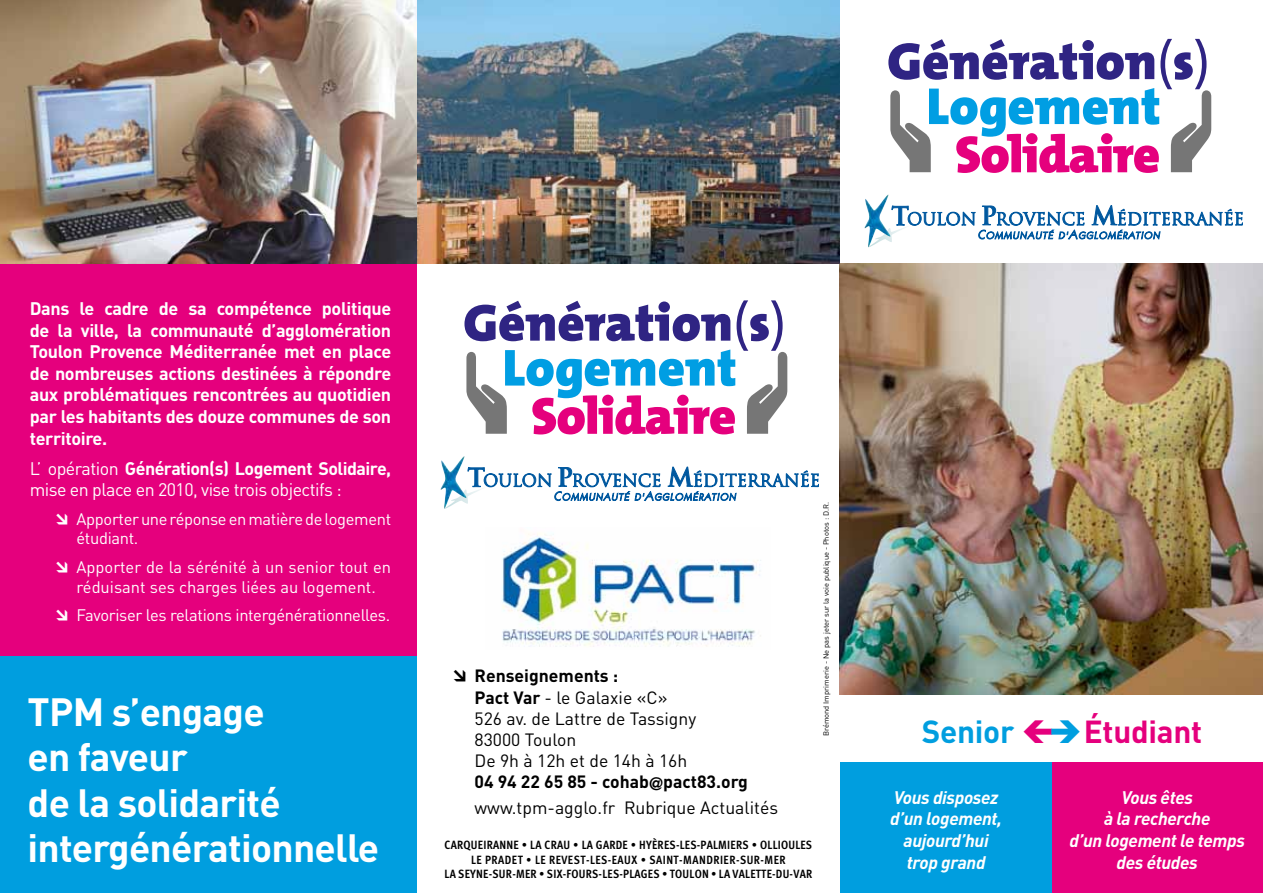
<style>
.page{position:relative;width:1263px;height:893px;background:#fff}
.page>*{position:absolute;margin:0;border:0;box-sizing:border-box;transform-origin:0 0}
.t1{font:700 39px/45.5px "DIN";letter-spacing:-.02em;color:#fff}
.t2{font:700 31.5px "DIN";letter-spacing:-.01em;color:#e5007d}
.t3{font:700 18px/21.6px "DIN";letter-spacing:-.02em;color:#fff;text-align:justify}
.t4{font:italic 700 18px/21.6px "DIN";letter-spacing:-.02em;color:#fff;text-align:center}
.t5{font:18px/21.6px "DIN";letter-spacing:-.03em;color:#fff}
.t6{font:17.55px/21.1px "DIN";color:#000}
.t7{font:16.5px/19.8px "DIN";letter-spacing:-.02em;color:#fff}
.t8{font:16.5px/19.8px "DIN";color:#fff;text-align:center}
.t9{font:700 12px "Meta Cond";letter-spacing:.02em;color:#000}
.t10{font:700 12px "Meta Cond";letter-spacing:.04em;color:#000}
.t11{font:7.5px "DIN";color:#000}
.s1{font-weight:700}
.s2{font-family:"Helvetica Neue";font-weight:700}
.s3{color:#009edf}
</style>
<div class="page">
<div style="left:0;top:0;width:417px;height:893px;background:#e5007d"></div>
<div style="left:0;top:657px;width:417px;height:236px;background:#009edf"></div>
<div style="left:1051px;top:763px;width:212px;height:130px;background:#e5007d"></div>
<img style="left:840px;top:264px;width:423px;height:431px">
<img style="left:417px;top:0;width:423px;height:264px">
<img style="left:0;top:0;width:417px;height:264px">
<svg style="left:888px;top:39px;width:323px;height:134px"></svg>
<img style="left:502px;top:533px;width:259px;height:114px">
<svg style="left:891px;top:205px;width:352px;height:37px"></svg>
<img style="left:864px;top:195px;width:27px;height:52px">
<svg style="left:464px;top:300px;width:323px;height:134px"></svg>
<svg style="left:467px;top:466px;width:352px;height:38px"></svg>
<img style="left:440px;top:456px;width:27px;height:53px">
<div style="left:840px;top:763px;width:211px;height:130px;background:#009edf"></div>
<p class="t3" style="left:30px;top:298px;width:363px">Dans le cadre de sa compétence politique de la ville, la communauté d’agglomération Toulon Provence Méditerranée met en place de nombreuses actions destinées à répondre aux problématiques rencontrées au quotidien par les habitants des douze communes de son territoire.</p>
<p class="t5" style="left:30px;top:457px;width:363px">L’ opération <span class="s1">Génération(s) Logement Solidaire, </span>mise en place en 2010, vise trois objectifs :</p>
<p class="t7" style="left:77px;top:509px;width:316px;text-indent:-21px">→ Apporter une réponse en matière de logement étudiant.</p>
<p class="t8" style="left:55px;top:557px;width:337px">→ Apporter de la sérénité à un senior tout en réduisant ses charges liées au logement.</p>
<p class="t7" style="left:55px;top:605px;width:336px">→ Favoriser les relations intergénérationnelles.</p>
<h1 class="t1" style="left:28px;top:689px;width:353px">TPM s’engage<br>en faveur<br>de la solidarité intergénérationnelle</h1>
<p class="t6" style="left:475px;top:665px;width:275px;text-indent:-22px">→ <span class="s1">Renseignements :<br>Pact Var</span> - le Galaxie «C»<br>526 av. de Lattre de Tassigny<br>83000 Toulon<br>De 9h à 12h et de 14h à 16h<br><span class="s1">04 94 22 65 85 - cohab</span><span class="s2">@</span><span class="s1">pact83.org</span></p>
<p class="t6" style="left:475px;top:797px;width:305px">www.tpm-agglo.fr Rubrique Actualités</p>
<p class="t9" style="left:445px;top:838px;width:293px">CARQUEIRANNE • LA CRAU • LA GARDE • HYÈRES-LES-PALMIERS</p>
<p class="t9" style="left:752px;top:838px;width:62px">• OLLIOULES</p>
<p class="t10" style="left:471px;top:852px;width:316px">LE PRADET • LE REVEST-LES-EAUX • SAINT-MANDRIER-SUR-MER</p>
<p class="t9" style="left:445px;top:867px;width:369px">LA SEYNE-SUR-MER • SIX-FOURS-LES-PLAGES • TOULON • LA VALETTE-DU-VAR</p>
<p class="t11" style="left:822px;top:736px;width:235px;rotate:-90deg">Brémond Imprimerie - Ne pas jeter sur la voie publique - Photos : D.R.</p>
<h2 class="t2" style="left:922px;top:712px;width:282px"><span class="s3">Senior</span> <span class="s3">➔</span>étudiant</h2>
<p class="t4" style="left:890px;top:786px;width:113px">Vous disposez d’un logement, aujourd’hui trop grand</p>
<p class="t4" style="left:1069px;top:786px;width:177px">Vous êtes<br>à la recherche<br>d’un logement le temps des études</p>
</div>
